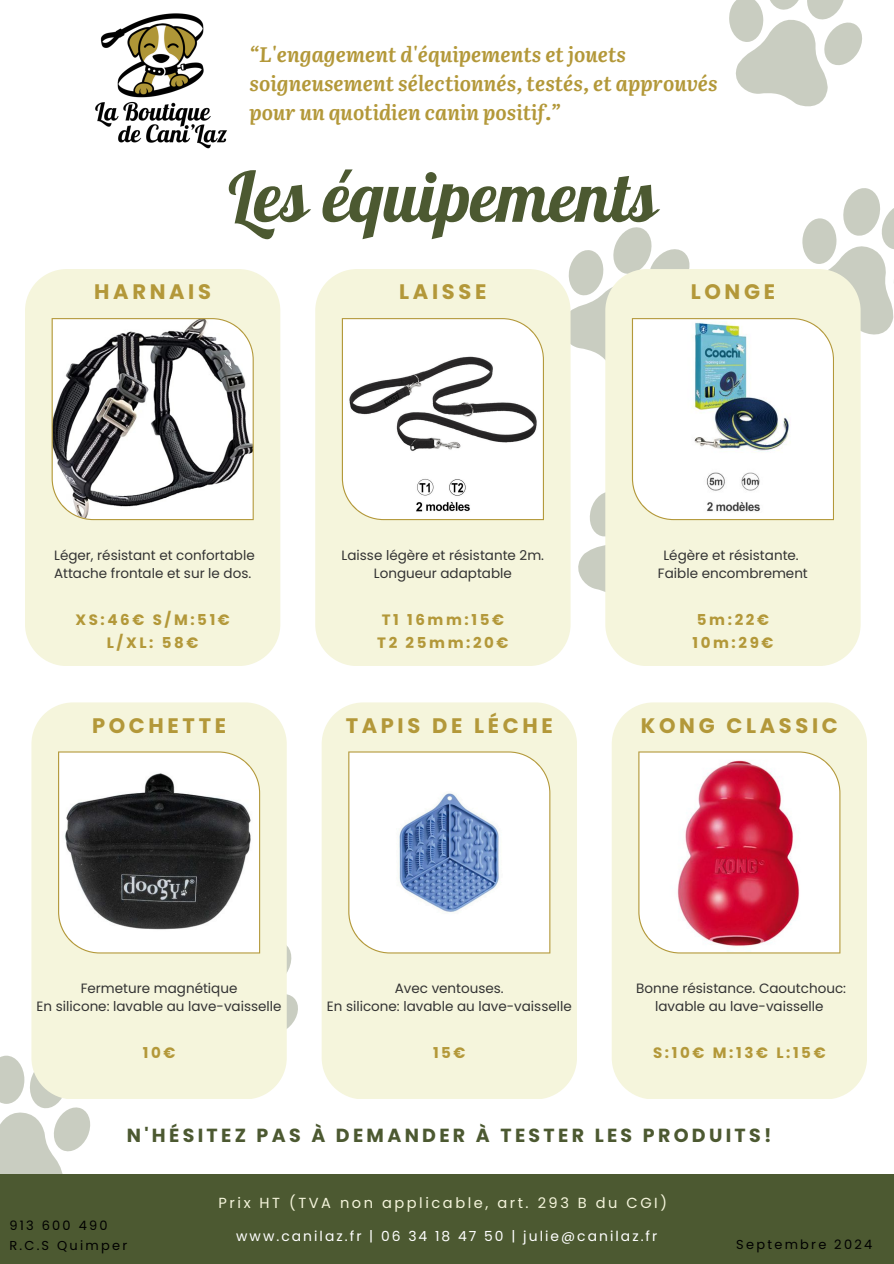
<style>
.page{position:relative;width:894px;height:1264px;background:#fff}
.page>*{position:absolute;margin:0;border:0;box-sizing:border-box;transform-origin:0 0}
.t1{font:69.75px "Lobster";color:#4c5931}
.t2{font:italic 700 21px/29.2px "Literata";color:#b39839}
.t3{font:700 21px "Poppins";letter-spacing:.175em;color:#b39839}
.t4{font:700 18.9px "Poppins";letter-spacing:.175em;color:#4c5931}
.t5{font:700 15px/23.7px "Poppins";letter-spacing:.175em;color:#b39839;text-align:center}
.t6{font:14.55px "Poppins";letter-spacing:.175em;color:#f5f5dc}
.t7{font:13.8px "Poppins";letter-spacing:.145em;color:#fff}
.t8{font:13.5px/18px "Poppins";color:#333;text-align:center}
.t9{font:12.9px "Poppins";letter-spacing:.175em;color:#000}
</style>
<div class="page">
<svg style="left:729px;top:0;width:133px;height:107px"></svg>
<div style="left:0;top:1174px;width:893px;height:89px;background:#4c5931"></div>
<div style="left:315px;top:269px;width:255px;height:397px;background:#f5f5dc"></div>
<svg style="left:316px;top:318px;width:228px;height:307px"></svg>
<div style="left:605px;top:622px;width:255px;height:44px;background:#f5f5dc"></div>
<svg style="left:555px;top:188px;width:338px;height:434px"></svg>
<div style="left:25px;top:269px;width:255px;height:397px;background:#f5f5dc"></div>
<svg style="left:52px;top:318px;width:202px;height:202px"></svg>
<div style="left:321px;top:702px;width:256px;height:397px;background:#f5f5dc"></div>
<svg style="left:330px;top:703px;width:220px;height:250px"></svg>
<div style="left:612px;top:702px;width:254px;height:397px;background:#f5f5dc"></div>
<svg style="left:638px;top:751px;width:202px;height:202px"></svg>
<svg style="left:41px;top:702px;width:236px;height:16px;background:#f6f6df"></svg>
<svg style="left:0;top:718px;width:298px;height:456px"></svg>
<img style="left:95px;top:13px;width:132px;height:136px">
<h6 class="t2" style="left:249px;top:38px;width:469px">“L'engagement d'équipements et jouets soigneusement sélectionnés, testés, et approuvés pour un quotidien canin positif.”</h6>
<p class="t3" style="left:94px;top:277px;width:118px">HARNAIS</p>
<p class="t1" style="left:228px;top:152px;width:430px">Les équipements</p>
<p class="t3" style="left:399px;top:277px;width:89px">LAISSE</p>
<p class="t3" style="left:690px;top:277px;width:86px">LONGE</p>
<h6 class="t8" style="left:54px;top:546px;width:202px;text-align:left">Léger, résistant et confortable<br>Attache frontale et sur le dos.</h6>
<h5 class="t5" style="left:75px;top:607px;width:156px">XS:46€ S/M:51€<br>L/XL: 58€</h5>
<p class="t3" style="left:92px;top:710px;width:136px">POCHETTE</p>
<h3 class="t8" style="left:341px;top:546px;width:204px">Laisse légère et résistante 2m.<br>Longueur adaptable</h3>
<h1 class="t5" style="left:377px;top:607px;width:133px">T1 16mm:15€<br>T2 25mm:20€</h1>
<p class="t3" style="left:345px;top:710px;width:209px">TAPIS DE LÉCHE</p>
<h6 class="t8" style="left:657px;top:546px;width:151px">Légère et résistante.<br>Faible encombrement</h6>
<h4 class="t5" style="left:692px;top:607px;width:82px;text-align:left">5m:22€<br>10m:29€</h4>
<p class="t3" style="left:640px;top:710px;width:199px">KONG CLASSIC</p>
<h6 class="t8" style="left:37px;top:979px;width:246px">Fermeture magnétique<br>En silicone: lavable au lave-vaisselle</h6>
<h5 class="t5" style="left:143px;top:1040px;width:34px">10€</h5>
<h6 class="t8" style="left:327px;top:979px;width:246px">Avec ventouses.<br>En silicone: lavable au lave-vaisselle</h6>
<h5 class="t5" style="left:433px;top:1040px;width:34px">15€</h5>
<h6 class="t8" style="left:636px;top:979px;width:211px">Bonne résistance. Caoutchouc: lavable au lave-vaisselle</h6>
<h5 class="t5" style="left:653px;top:1040px;width:174px">S:10€ M:13€ L:15€</h5>
<p class="t4" style="left:127px;top:1122px;width:646px">N'HÉSITEZ PAS À DEMANDER À TESTER LES PRODUITS!</p>
<h2 class="t9" style="left:9px;top:1216px;width:100px">913 600 490</h2>
<h6 class="t9" style="left:9px;top:1236px;width:119px">R.C.S Quimper</h6>
<h6 class="t6" style="left:218px;top:1193px;width:450px">Prix HT (TVA non applicable, art. 293 B du CGI)</h6>
<h2 class="t7" style="left:236px;top:1226px;width:422px">www.canilaz.fr | 06 34 18 47 50 | julie@canilaz.fr</h2>
<h4 class="t9" style="left:736px;top:1235px;width:137px">Septembre 2024</h4>
</div>
